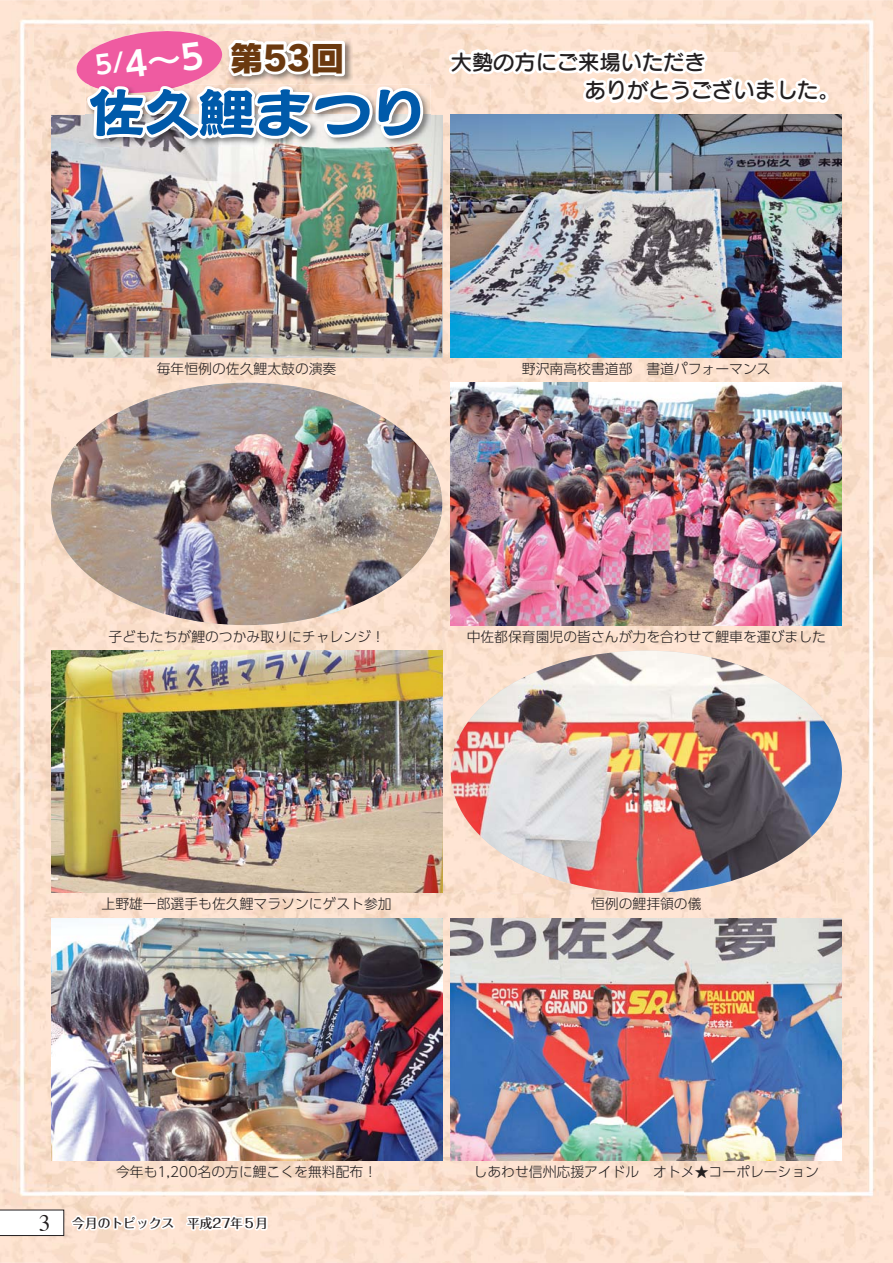
<style>
.page{position:relative;width:893px;height:1263px;background:#fff}
.page>*{position:absolute;margin:0;border:0;box-sizing:border-box;transform-origin:0 0}
.t1{font:56.4px "Hourei Std EB 90 msp RKSJ H";color:#005aaa}
.t2{font:34.05px "UD Shin Go Pro De Bold 90 msp RKSJ H";color:#fff}
.t3{font:34.05px "Rodin Wanpaku Pro EB 90 msp RKSJ H";color:#6b390f}
.t4{font:21.3px/28.7px "Seurat Pro DB 90 msp RKSJ H";color:#231f20}
.t5{font:13.8px "UD Shin Go Pro Light 90 msp RKSJ H";color:#231f20}
.t6{font:12.75px "Folk Pro Medium 90 msp RKSJ H";color:#231f20}
.s1{font-size:61.65px}
.s2{font-family:"Times";font-size:23.4px}
</style>
<div class="page">
<img style="left:0;top:0;width:105px;height:157px">
<img style="left:105px;top:0;width:788px;height:52px">
<img style="left:426px;top:52px;width:467px;height:53px">
<img style="left:420px;top:105px;width:473px;height:1158px">
<img style="left:0;top:157px;width:52px;height:1106px">
<img style="left:52px;top:357px;width:368px;height:906px">
<img style="left:51px;top:115px;width:391px;height:242px">
<img style="left:823px;top:115px;width:19px;height:242px">
<img style="left:51px;top:383px;width:391px;height:242px;border-radius:50%">
<img style="left:451px;top:383px;width:391px;height:242px">
<img style="left:51px;top:651px;width:391px;height:242px">
<img style="left:451px;top:651px;width:391px;height:242px;border-radius:50%">
<img style="left:51px;top:918px;width:391px;height:243px">
<img style="left:451px;top:918px;width:391px;height:243px">
<img style="left:86px;top:85px;width:345px;height:62px">
<svg style="left:75px;top:25px;width:351px;height:118px"></svg>
<img style="left:444px;top:0;width:379px;height:421px">
<div style="left:817px;top:91px;width:12px;height:12px;border:6px solid #fff;border-radius:50%"></div>
<div style="left:818px;top:93px;width:9px;height:9px;border:6px solid #fff;border-radius:50%"></div>
<svg style="left:0;top:1166px;width:178px;height:76px"></svg>
<svg style="left:184px;top:1212px;width:85px;height:21px"></svg>
<h2 class="t2" style="left:94px;top:56px;width:110px;rotate:-7deg"><sup>5/</sup>4～5</h2>
<h1 class="t1" style="left:89px;top:90px;width:343px">佐久鯉<span class="s1">まつり</span></h1>
<h2 class="t3" style="left:230px;top:45px;width:116px">第53回</h2>
<h3 class="t4" style="left:585px;top:50px;width:257px;text-indent:-134px">大勢の方にご来場いただき<br>ありがとうございました。</h3>
<p class="t5" style="left:157px;top:363px;width:181px">毎年恒例の佐久鯉太鼓の演奏</p>
<p class="t5" style="left:522px;top:363px;width:250px">野沢南高校書道部　書道パフォーマンス</p>
<p class="t5" style="left:108px;top:631px;width:278px">子どもたちが鯉のつかみ取りにチャレンジ！</p>
<p class="t5" style="left:467px;top:631px;width:361px">中佐都保育園児の皆さんが力を合わせて鯉車を運びました</p>
<p class="t5" style="left:102px;top:899px;width:292px">上野雄一郎選手も佐久鯉マラソンにゲスト参加</p>
<p class="t5" style="left:591px;top:899px;width:112px">恒例の鯉拝領の儀</p>
<p class="t5" style="left:116px;top:1167px;width:263px">今年も1,200名の方に鯉こくを無料配布！</p>
<p class="t5" style="left:474px;top:1167px;width:347px">しあわせ信州応援アイドル　オトメ★コーポレーション</p>
<p class="t6" style="left:39px;top:1218px;width:231px"><span class="s2">3</span> 今月のトピックス　平成27年５月</p>
</div>
